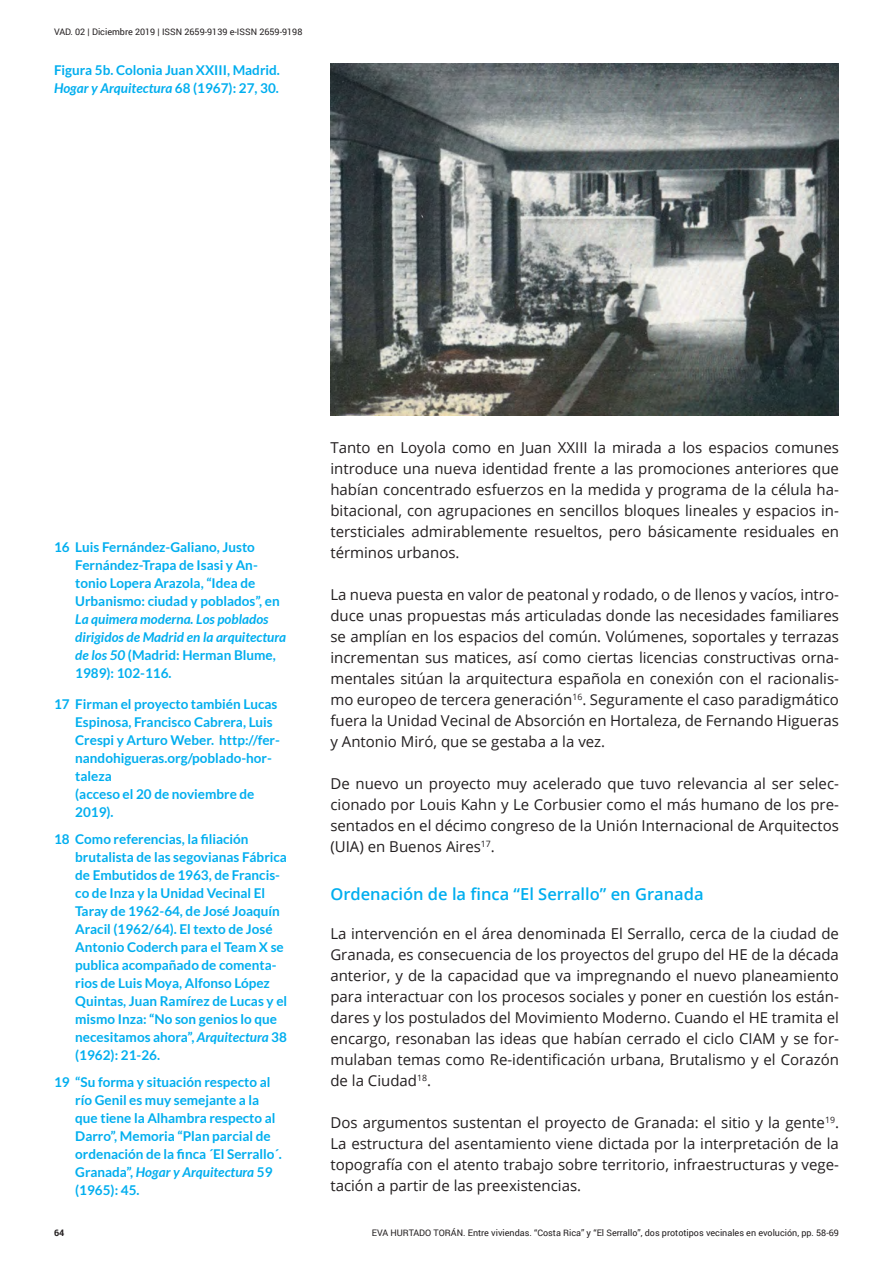
<style>
.page{position:relative;width:893px;height:1263px;background:#fff}
.page>*{position:absolute;margin:0;border:0;box-sizing:border-box;transform-origin:0 0}
.t1{font:600 16.5px "Open Sans";color:#00aeef}
.t2{font:15px/21px "Open Sans";color:#231f20;text-align:justify}
.t3{font:700 13.5px/18px "Lato";color:#00aeef}
.t4{font:9px "Roboto";color:#231f20}
.t5{font:700 9px "Roboto";color:#231f20}
.s1{font-style:italic}
</style>
<div class="page">
<img style="left:330px;top:64px;width:509px;height:352px">
<p class="t4" style="left:54px;top:25px;width:250px">VAD. 02 | Diciembre 2019 | ISSN 2659-9139 e-ISSN 2659-9198</p>
<p class="t3" style="left:54px;top:61px;width:227px">Figura 5b. Colonia Juan XXIII, Madrid.<br><span class="s1">Hogar y Arquitectura</span> 68 (1967): 27, 30.</p>
<p class="t3" style="left:75px;top:538px;width:212px;text-indent:-21px">16 Luis Fernández-Galiano, Justo<br>Fernández-Trapa de Isasi y An&shy;tonio Lopera Arazola, “Idea de<br>Urbanismo: ciudad y poblados”, en<br><span class="s1">La quimera moderna. Los poblados dirigidos de Madrid en la arquitectura de los 50</span> (Madrid: Herman Blume,<br>1989): 102-116.</p>
<p class="t3" style="left:75px;top:695px;width:206px;text-indent:-21px">17 Firman el proyecto también Lucas<br>Espinosa, Francisco Cabrera, Luis<br>Crespi y Arturo Weber. http://fer&shy;nandohigueras.org/poblado-hor&shy;taleza</p>
<p class="t3" style="left:75px;top:785px;width:181px">(acceso el 20 de noviembre de<br>2019).</p>
<p class="t3" style="left:75px;top:830px;width:213px;text-indent:-21px">18 Como referencias, la filiación brutalista de las segovianas Fábrica de Embutidos de 1963, de Francis&shy;co de Inza y la Unidad Vecinal El<br>Taray de 1962-64, de José Joaquín<br>Aracil (1962/64). El texto de José<br>Antonio Coderch para el Team X se publica acompañado de comenta&shy;rios de Luis Moya, Alfonso López<br>Quintas, Juan Ramírez de Lucas y el mismo Inza: “No son genios lo que necesitamos ahora”, <span class="s1">Arquitectura</span> 38 (1962): 21-26.</p>
<p class="t3" style="left:75px;top:1073px;width:208px;text-indent:-21px">19 “Su forma y situación respecto al río Genil es muy semejante a la que tiene la Alhambra respecto al<br>Darro”, Memoria “Plan parcial de ordenación de la finca ´El Serrallo´.<br>Granada”, <span class="s1">Hogar y Arquitectura</span> 59 (1965): 45.</p>
<p class="t2" style="left:330px;top:437px;width:510px">Tanto en Loyola como en Juan XXIII la mirada a los espacios comunes introduce una nueva identidad frente a las promociones anteriores que habían concentrado esfuerzos en la medida y programa de la célula ha&shy;bitacional, con agrupaciones en sencillos bloques lineales y espacios in&shy;tersticiales admirablemente resueltos, pero básicamente residuales en términos urbanos.</p>
<p class="t2" style="left:330px;top:584px;width:510px">La nueva puesta en valor de peatonal y rodado, o de llenos y vacíos, intro&shy;duce unas propuestas más articuladas donde las necesidades familiares se amplían en los espacios del común. Volúmenes, soportales y terrazas incrementan sus matices, así como ciertas licencias constructivas orna&shy;mentales sitúan la arquitectura española en conexión con el racionalis&shy;mo europeo de tercera generación<sup>16</sup>. Seguramente el caso paradigmático fuera la Unidad Vecinal de Absorción en Hortaleza, de Fernando Higueras y Antonio Miró, que se gestaba a la vez.</p>
<p class="t2" style="left:330px;top:773px;width:510px">De nuevo un proyecto muy acelerado que tuvo relevancia al ser selec&shy;cionado por Louis Kahn y Le Corbusier como el más humano de los pre&shy;sentados en el décimo congreso de la Unión Internacional de Arquitectos (UIA) en Buenos Aires<sup>17</sup>.</p>
<p class="t1" style="left:330px;top:883px;width:375px">Ordenación de la finca “El Serrallo” en Granada</p>
<p class="t2" style="left:330px;top:923px;width:510px">La intervención en el área denominada El Serrallo, cerca de la ciudad de Granada, es consecuencia de los proyectos del grupo del HE de la década anterior, y de la capacidad que va impregnando el nuevo planeamiento para interactuar con los procesos sociales y poner en cuestión los están&shy;dares y los postulados del Movimiento Moderno. Cuando el HE tramita el encargo, resonaban las ideas que habían cerrado el ciclo CIAM y se for&shy;mulaban temas como Re-identificación urbana, Brutalismo y el Corazón de la Ciudad<sup>18</sup>.</p>
<p class="t2" style="left:330px;top:1112px;width:510px">Dos argumentos sustentan el proyecto de Granada: el sitio y la gente<sup>19</sup>.<br>La estructura del asentamiento viene dictada por la interpretación de la topografía con el atento trabajo sobre territorio, infraestructuras y vege&shy;tación a partir de las preexistencias.</p>
<p class="t5" style="left:54px;top:1226px;width:12px">64</p>
<p class="t4" style="left:372px;top:1226px;width:469px">EVA HURTADO TORÁN. Entre viviendas. “Costa Rica” y “El Serrallo”, dos prototipos vecinales en evolución, pp. 58-69</p>
</div>
